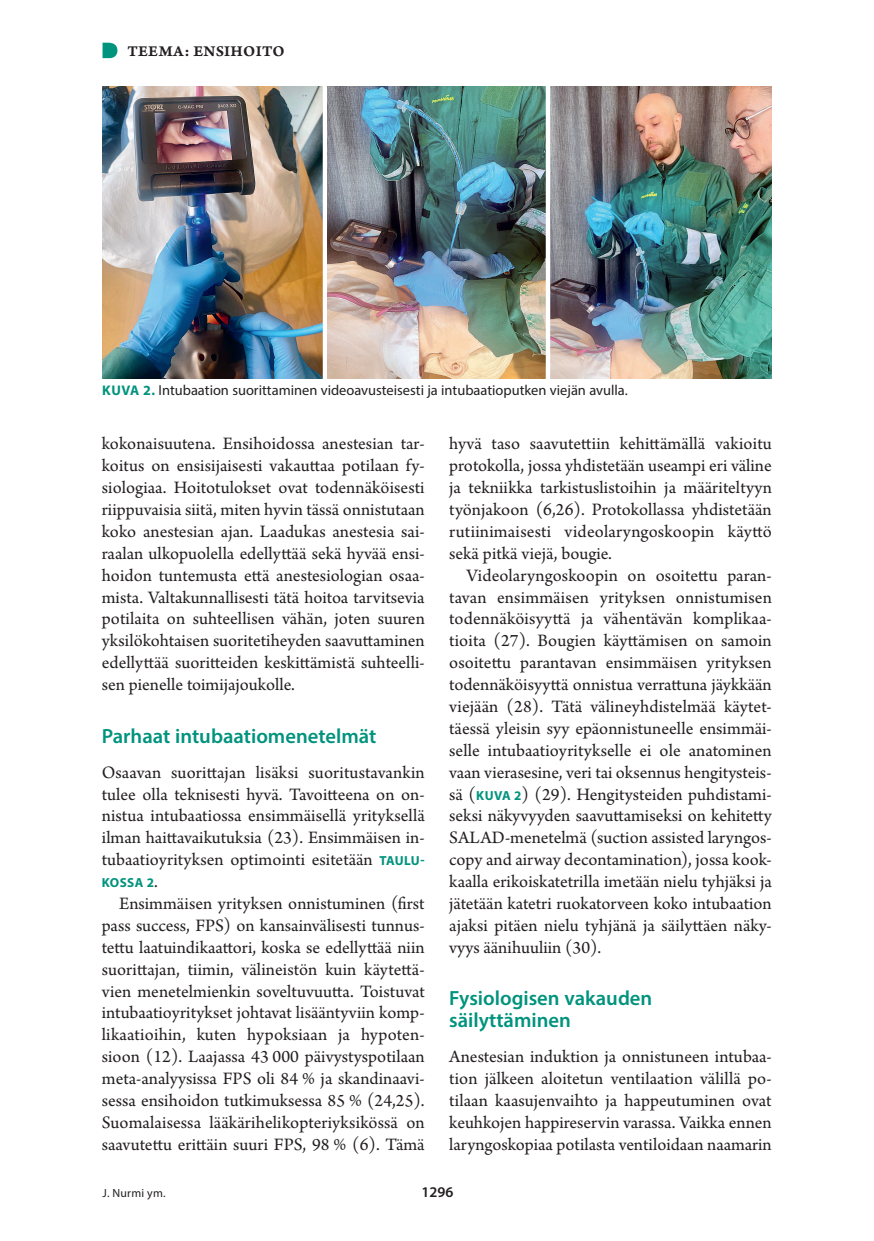
<style>
.page{position:relative;width:874px;height:1241px;background:#fff}
.page>*{position:absolute;margin:0;border:0;box-sizing:border-box;transform-origin:0 0}
.v1_teema{font:600 20.65px/21.9px "Myriad Pro";color:#00937d}
.l_ei_sis{font:18.38px/21.9px "Arno Pro";color:#231f20;text-align:justify}
.vinj{font:15.75px "Arno Pro Smbd Caption";letter-spacing:.015em;color:#231f20}
.t1{font:600 14.88px "Myriad Pro";color:#231f20}
.kt{font:14.35px "Myriad Pro";color:#231f20}
.l_ei_sis-2{font:700 13.12px "Myriad Pro";letter-spacing:.03em;color:#00937d}
.Ala{font:11.9px "Myriad Pro";letter-spacing:.02em;color:#231f20}
.s1{font-weight:700;font-size:14px;color:#00937d}
.s2{font-family:"Myriad Pro";font-weight:700;font-size:13.12px;color:#00937d}
.s3{font-family:"Arno Pro";font-weight:400;font-size:18.38px;color:#231f20}
</style>
<div class="page">
<img style="left:102px;top:86px;width:220px;height:292px">
<img style="left:327px;top:86px;width:218px;height:292px">
<img style="left:550px;top:86px;width:221px;height:292px">
<svg style="left:102px;top:43px;width:15px;height:15px"></svg>
<p class="vinj" style="left:127px;top:41px;width:158px">TEEMA: ENSIHOITO</p>
<p class="kt" style="left:102px;top:381px;width:527px"><span class="s1">KUVA 2.</span> Intubaation suorittaminen videoavusteisesti ja intubaatioputken viejän avulla.</p>
<p class="l_ei_sis" style="left:102px;top:434px;width:324px">kokonaisuutena. Ensihoidossa anestesian tar&shy;koitus on ensisijaisesti vakauttaa potilaan fy&shy;siologiaa. Hoitotulokset ovat todennäköisesti riippuvaisia siitä, miten hyvin tässä onnistutaan koko anestesian ajan. Laadukas anestesia sai&shy;raalan ulkopuolella edellyttää sekä hyvää ensi&shy;hoidon tuntemusta että anestesiologian osaa&shy;mista. Valtakunnallisesti tätä hoitoa tarvitsevia potilaita on suhteellisen vähän, joten suuren yksilökohtaisen suoritetiheyden saavuttaminen edellyttää suoritteiden keskittämistä suhteelli&shy;sen pienelle toimijajoukolle.</p>
<p class="v1_teema" style="left:102px;top:724px;width:276px">Parhaat intubaatiomenetelmät</p>
<p class="l_ei_sis" style="left:102px;top:762px;width:324px">Osaavan suorittajan lisäksi suoritustavankin tulee olla teknisesti hyvä. Tavoitteena on on&shy;nistua intubaatiossa ensimmäisellä yrityksellä ilman haittavaikutuksia (23). Ensimmäisen in&shy;tubaatioyrityksen optimointi esitetään <span class="s2">TAULU-</span></p>
<p class="l_ei_sis-2" style="left:102px;top:874px;width:57px">KOSSA 2<span class="s3">.</span></p>
<p class="l_ei_sis" style="left:102px;top:893px;width:324px;text-indent:17px">Ensimmäisen yrityksen onnistuminen (first pass success, FPS) on kansainvälisesti tunnus&shy;tettu laatuindikaattori, koska se edellyttää niin suorittajan, tiimin, välineistön kuin käytettä&shy;vien menetelmienkin soveltuvuutta. Toistuvat intubaatioyritykset johtavat lisääntyviin komp&shy;likaatioihin, kuten hypoksiaan ja hypoten&shy;sioon (12). Laajassa 43 000 päivystyspotilaan meta-analyysissa FPS oli 84 % ja skandinaavi&shy;sessa ensihoidon tutkimuksessa 85 % (24,25).<br>Suomalaisessa lääkärihelikopteriyksikössä on saavutettu erittäin suuri FPS, 98 % (6). Tämä</p>
<p class="l_ei_sis" style="left:449px;top:434px;width:324px">hyvä taso saavutettiin kehittämällä vakioitu protokolla, jossa yhdistetään useampi eri väline ja tekniikka tarkistuslistoihin ja määriteltyyn työnjakoon (6,26). Protokollassa yhdistetään rutiinimaisesti videolaryngoskoopin käyttö sekä pitkä viejä, bougie.</p>
<p class="l_ei_sis" style="left:449px;top:565px;width:324px;text-indent:17px">Videolaryngoskoopin on osoitettu paran&shy;tavan ensimmäisen yrityksen onnistumisen todennäköisyyttä ja vähentävän komplikaa&shy;tioita (27). Bougien käyttämisen on samoin osoitettu parantavan ensimmäisen yrityksen todennäköisyyttä onnistua verrattuna jäykkään viejään (28). Tätä välineyhdistelmää käytet&shy;täessä yleisin syy epäonnistuneelle ensimmäi&shy;selle intubaatioyritykselle ei ole anatominen vaan vierasesine, veri tai oksennus hengitysteis&shy;sä (<span class="s2">KUVA 2</span>) (29). Hengitysteiden puhdistami&shy;seksi näkyvyyden saavuttamiseksi on kehitetty SALAD-menetelmä (suction assisted laryngos&shy;copy and airway decontamination), jossa kook&shy;kaalla erikoiskatetrilla imetään nielu tyhjäksi ja jätetään katetri ruokatorveen koko intubaation ajaksi pitäen nielu tyhjänä ja säilyttäen näky&shy;vyys äänihuuliin (30).</p>
<p class="v1_teema" style="left:449px;top:986px;width:204px">Fysiologisen vakauden säilyttäminen</p>
<p class="l_ei_sis" style="left:449px;top:1046px;width:324px">Anestesian induktion ja onnistuneen intubaa&shy;tion jälkeen aloitetun ventilaation välillä po&shy;tilaan kaasujenvaihto ja happeutuminen ovat keuhkojen happireservin varassa. Vaikka ennen laryngoskopiaa potilasta ventiloidaan naamarin</p>
<p class="Ala" style="left:102px;top:1185px;width:64px">J. Nurmi ym.</p>
<p class="t1" style="left:421px;top:1182px;width:33px">1296</p>
</div>
